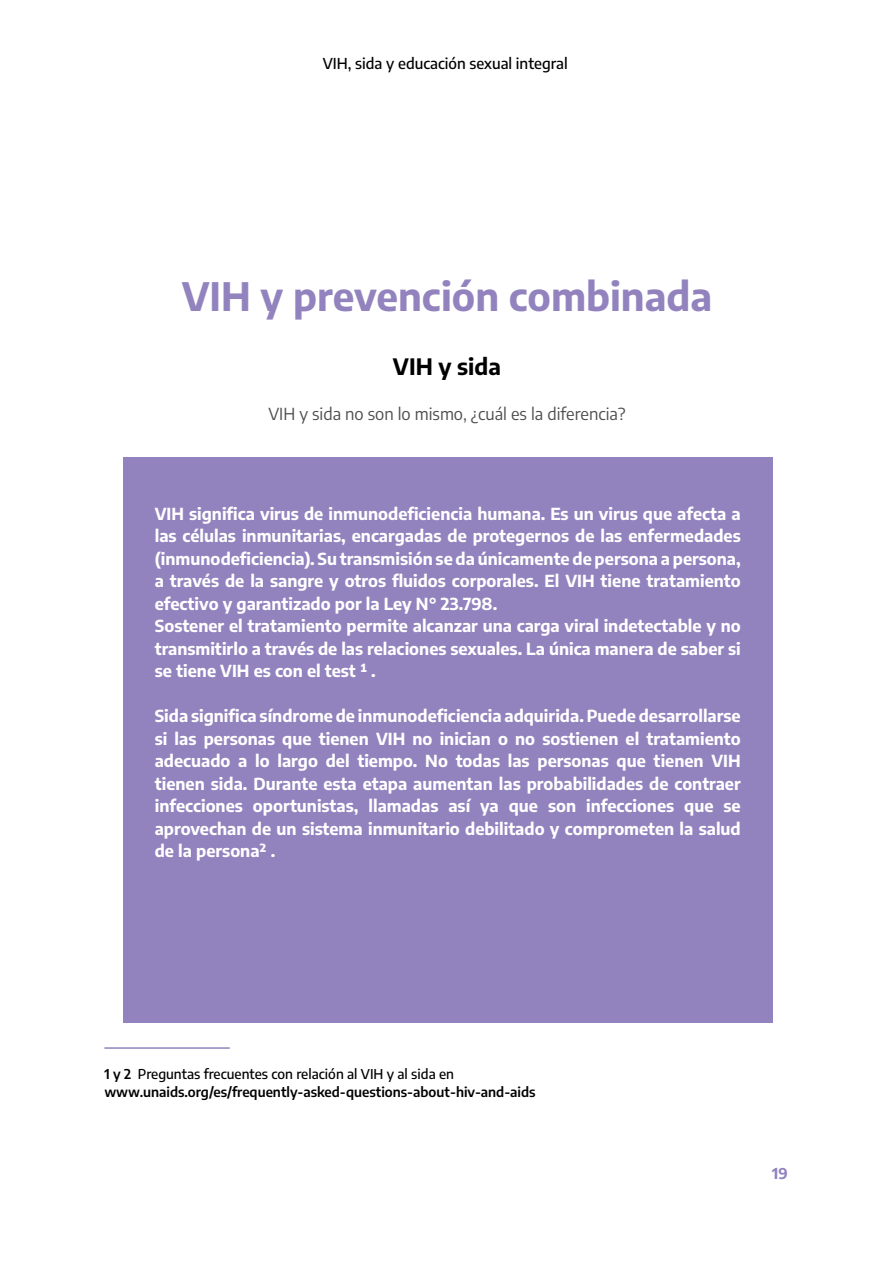
<style>
.page{position:relative;width:893px;height:1263px;background:#fff}
.page>*{position:absolute;margin:0;border:0;box-sizing:border-box;transform-origin:0 0}
.t1{font:700 39px "Encode Sans";color:#9283be}
.t2{font:700 22.5px "Encode Sans";color:#000}
.t3{font:700 16.5px/22.5px "Encode Sans";color:#fff}
.t4{font:16.5px "Encode Sans";color:#4d4d4f}
.t5{font:500 15px "Encode Sans";color:#000}
.t6{font:700 15px "Encode Sans";color:#9283be}
.t7{font:600 13.5px/18px "Encode Sans";color:#000}
.s1{font-weight:500}
</style>
<div class="page">
<div style="left:123px;top:458px;width:649px;height:565px;background:#9283be"></div>
<hr style="left:104px;top:1047px;width:126px;height:2px;background:#9182bf">
<p class="t5" style="left:323px;top:53px;width:246px">VIH, sida y educación sexual integral</p>
<h1 class="t1" style="left:182px;top:269px;width:532px">VIH y prevención combinada</h1>
<h2 class="t2" style="left:393px;top:351px;width:109px">VIH y sida</h2>
<p class="t4" style="left:268px;top:403px;width:358px">VIH y sida no son lo mismo, ¿cuál es la diferencia?</p>
<p class="t3" style="left:155px;top:502px;width:587px">VIH significa virus de inmunodeficiencia humana. Es un virus que afecta a las células inmunitarias, encargadas de protegernos de las enfermedades (inmunodeficiencia). Su transmisión se da únicamente de persona a persona, a través de la sangre y otros fluidos corporales. El VIH tiene tratamiento efectivo y garantizado por la Ley N° 23.798.<br>Sostener el tratamiento permite alcanzar una carga viral indetectable y no transmitirlo a través de las relaciones sexuales. La única manera de saber si se tiene VIH es con el test 1 .</p>
<p class="t3" style="left:155px;top:704px;width:587px;text-align:justify">Sida significa síndrome de inmunodeficiencia adquirida. Puede desarrollarse si las personas que tienen VIH no inician o no sostienen el tratamiento adecuado a lo largo del tiempo. No todas las personas que tienen VIH tienen sida. Durante esta etapa aumentan las probabilidades de contraer infecciones oportunistas, llamadas así ya que son infecciones que se aprovechan de un sistema inmunitario debilitado y comprometen la salud de la persona2 .</p>
<p class="t7" style="left:104px;top:1064px;width:433px">1 y 2 <span class="s1">Preguntas frecuentes con relación al VIH y al sida en </span>www.unaids.org/es/frequently-asked-questions-about-hiv-and-aids</p>
<p class="t6" style="left:772px;top:1163px;width:17px">19</p>
</div>
